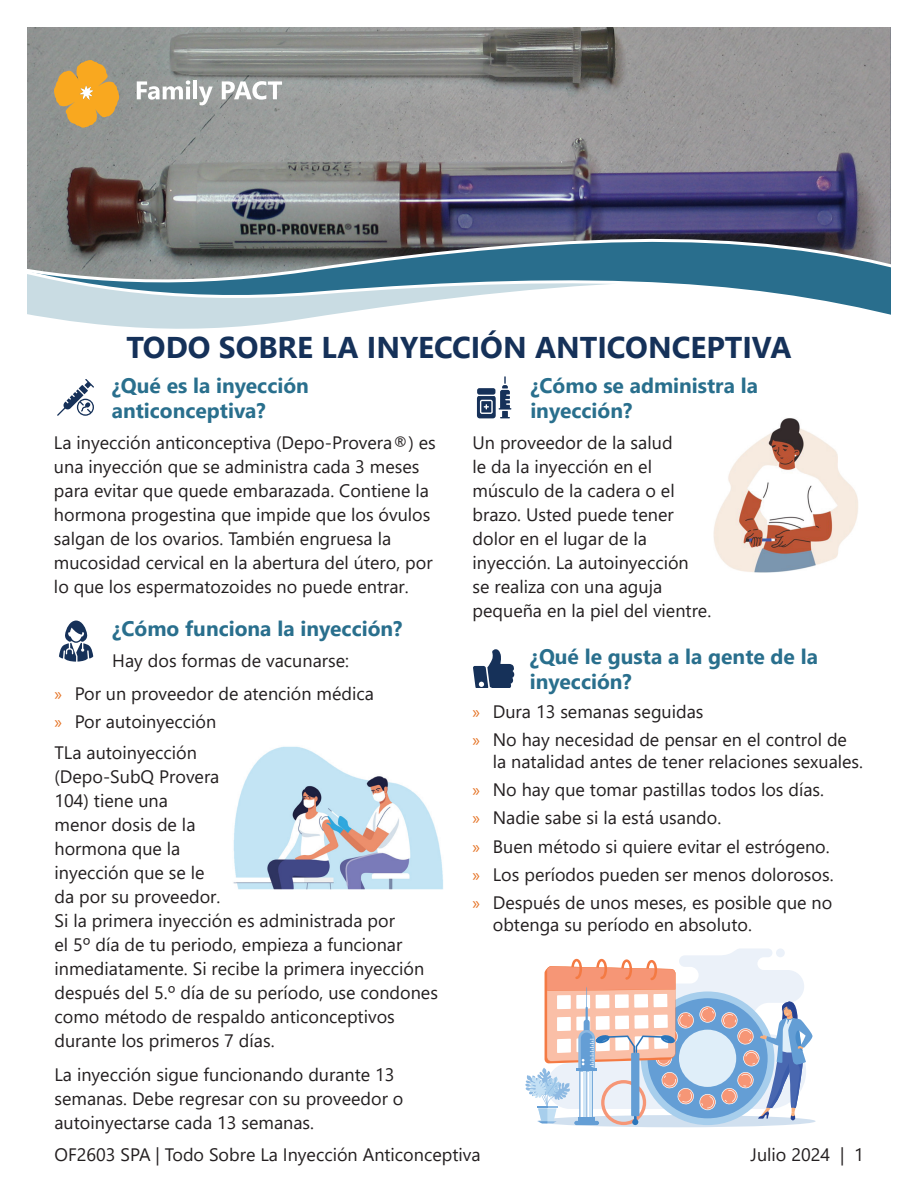
<style>
.page{position:relative;width:918px;height:1188px;background:#fff}
.page>*{position:absolute;margin:0;border:0;box-sizing:border-box;transform-origin:0 0}
.t1{font:700 30px "Segoe UI";color:#153159}
.t2{font:700 21px/25.2px "Segoe UI";color:#296f8d}
.t3{font:18px/24px "Segoe UI";color:#231f20}
.s1{font-family:"Myriad Pro";color:#e57325}
</style>
<div class="page">
<svg style="left:27px;top:291px;width:864px;height:38px"></svg>
<svg style="left:27px;top:27px;width:864px;height:264px;background:#787f88"></svg>
<svg style="left:57px;top:379px;width:37px;height:37px"></svg>
<svg style="left:59px;top:621px;width:34px;height:41px"></svg>
<img style="left:233px;top:746px;width:210px;height:144px">
<svg style="left:477px;top:376px;width:34px;height:42px"></svg>
<img style="left:714px;top:418px;width:144px;height:154px">
<svg style="left:473px;top:649px;width:41px;height:38px"></svg>
<div style="left:537px;top:1115px;width:279px;height:12px;background:#d1e0ef;border-radius:50%"></div>
<svg style="left:525px;top:948px;width:288px;height:177px"></svg>
<img style="left:45px;top:52px;width:255px;height:82px">
<h1 class="t1" style="left:127px;top:319px;width:666px">TODO SOBRE LA INYECCIÓN ANTICONCEPTIVA</h1>
<h2 class="t2" style="left:112px;top:371px;width:199px">¿Qué es la inyección anticonceptiva?</h2>
<p class="t3" style="left:54px;top:429px;width:383px">La inyección anticonceptiva (Depo-Provera®) es una inyección que se administra cada 3 meses para evitar que quede embarazada. Contiene la hormona progestina que impide que los óvulos salgan de los ovarios. También engruesa la mucosidad cervical en la abertura del útero, por lo que los espermatozoides no puede entrar.</p>
<h2 class="t2" style="left:112px;top:615px;width:292px">¿Cómo funciona la inyección?</h2>
<p class="t3" style="left:112px;top:647px;width:238px">Hay dos formas de vacunarse:</p>
<p class="t3" style="left:55px;top:680px;width:321px"><span class="s1">»</span> Por un proveedor de atención médica</p>
<p class="t3" style="left:55px;top:708px;width:163px"><span class="s1">»</span> Por autoinyección</p>
<p class="t3" style="left:55px;top:739px;width:385px">TLa autoinyección<br>(Depo-SubQ Provera<br>104) tiene una<br>menor dosis de la<br>hormona que la<br>inyección que se le<br>da por su proveedor.<br>Si la primera inyección es administrada por<br>el 5º día de tu periodo, empieza a funcionar inmediatamente. Si recibe la primera inyección después del 5.º día de su período, use condones como método de respaldo anticonceptivos durante los primeros 7 días.</p>
<p class="t3" style="left:55px;top:1061px;width:350px">La inyección sigue funcionando durante 13 semanas. Debe regresar con su proveedor o autoinyectarse cada 13 semanas.</p>
<p class="t3" style="left:55px;top:1141px;width:428px">OF2603 SPA | Todo Sobre La Inyección Anticonceptiva</p>
<p class="t3" style="left:751px;top:1141px;width:115px">Julio 2024 | 1</p>
<h2 class="t2" style="left:530px;top:371px;width:229px">¿Cómo se administra la inyección?</h2>
<p class="t3" style="left:473px;top:429px;width:240px">Un proveedor de la salud<br>le da la inyección en el músculo de la cadera o el brazo. Usted puede tener dolor en el lugar de la inyección. La autoinyección<br>se realiza con una aguja pequeña en la piel del vientre.</p>
<h2 class="t2" style="left:530px;top:642px;width:290px">¿Qué le gusta a la gente de la inyección?</h2>
<p class="t3" style="left:473px;top:698px;width:232px"><span class="s1">»</span> Dura 13 semanas seguidas</p>
<p class="t3" style="left:493px;top:727px;width:372px;line-height:21.6px;text-indent:-20px"><span class="s1">»</span> No hay necesidad de pensar en el control de la natalidad antes de tener relaciones sexuales.</p>
<p class="t3" style="left:473px;top:776px;width:353px"><span class="s1">»</span> No hay que tomar pastillas todos los días.</p>
<p class="t3" style="left:473px;top:804px;width:250px"><span class="s1">»</span> Nadie sabe si la está usando.</p>
<p class="t3" style="left:473px;top:833px;width:359px"><span class="s1">»</span> Buen método si quiere evitar el estrógeno.</p>
<p class="t3" style="left:473px;top:861px;width:363px"><span class="s1">»</span> Los períodos pueden ser menos dolorosos.</p>
<p class="t3" style="left:493px;top:891px;width:341px;line-height:21.6px;text-indent:-20px"><span class="s1">»</span> Después de unos meses, es posible que no obtenga su período en absoluto.</p>
</div>
